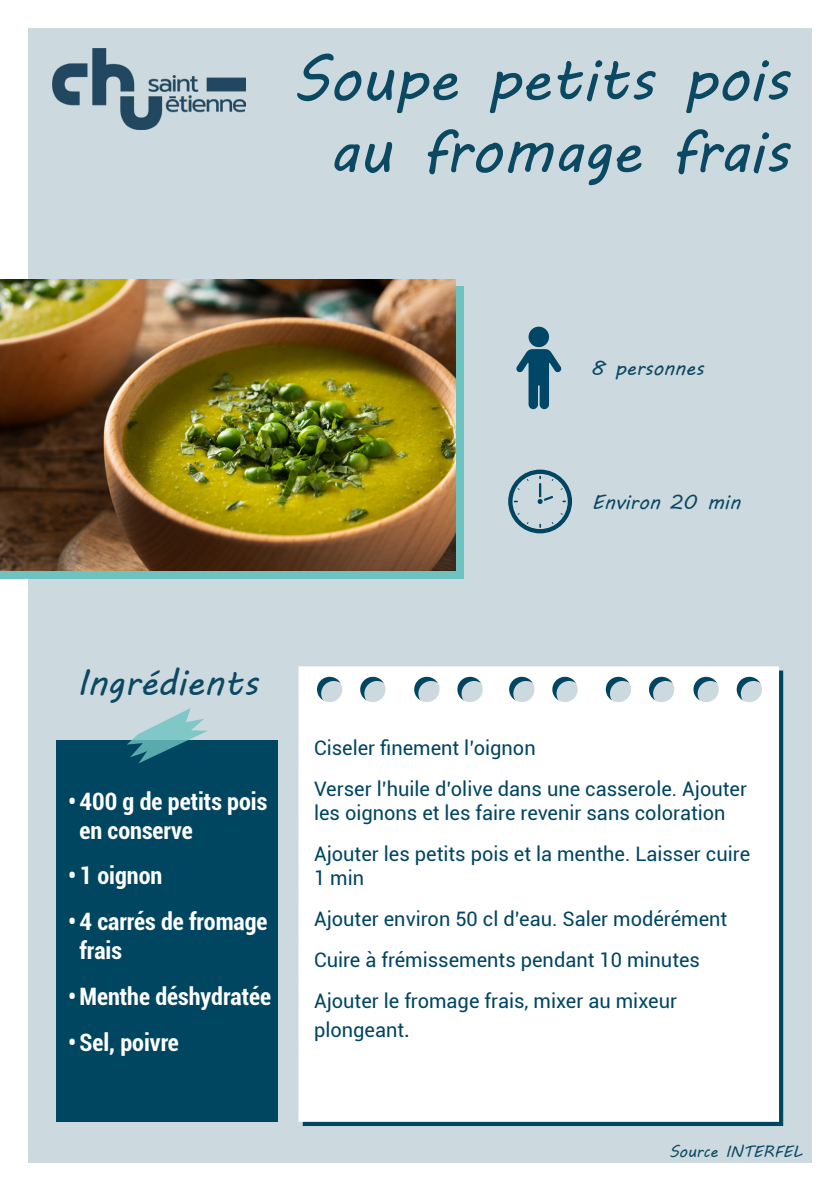
<style>
.page{position:relative;width:840px;height:1191px;background:#fff}
.page>*{position:absolute;margin:0;border:0;box-sizing:border-box;transform-origin:0 0}
.t1{font:60px "MV Boli";color:#0b4862}
.t2{font:36px "MV Boli";color:#0b4862}
.t3{font:700 condensed 24px/28.8px "Roboto";color:#fff}
.t4{font:20px/24px "Roboto";color:#004561}
.t5{font:20px "MV Boli";color:#0b4862}
.t6{font:16px "MV Boli";color:#0b4862}
.s1{font-weight:500}
</style>
<div class="page">
<div style="left:28px;top:28px;width:783px;height:1134px;background:#ccdadf"></div>
<div style="left:298px;top:666px;width:480px;height:455px;background:#fff"></div>
<div style="left:57px;top:740px;width:221px;height:381px;background:#004661"></div>
<svg style="left:127px;top:708px;width:81px;height:55px"></svg>
<div style="left:0;top:286px;width:463px;height:292px;background:#6ec3c1"></div>
<img style="left:0;top:280px;width:455px;height:290px">
<svg style="left:508px;top:469px;width:63px;height:64px"></svg>
<div style="left:528px;top:327px;width:20px;height:20px;background:#004666;border-radius:50%"></div>
<svg style="left:516px;top:349px;width:45px;height:60px"></svg>
<img style="left:52px;top:48px;width:193px;height:82px">
<p class="t1" style="left:292px;top:38px;width:498px">Soupe petits pois</p>
<p class="t1" style="left:329px;top:110px;width:461px">au fromage frais</p>
<p class="t5" style="left:591px;top:354px;width:113px">8 personnes</p>
<p class="t5" style="left:591px;top:488px;width:150px">Environ 20 min</p>
<p class="t2" style="left:77px;top:658px;width:182px">Ingrédients</p>
<p class="t3" style="left:79px;top:786px;width:189px;text-indent:-11px">• 400 g de petits pois en conserve</p>
<p class="t3" style="left:68px;top:860px;width:96px">• 1 oignon</p>
<p class="t3" style="left:79px;top:906px;width:189px;text-indent:-11px">• 4 carrés de fromage frais</p>
<p class="t3" style="left:68px;top:981px;width:204px">•Menthe déshydratée</p>
<p class="t3" style="left:68px;top:1026px;width:112px">• Sel, poivre</p>
<p class="t4" style="left:314px;top:735px;width:223px">Ciseler finement l’oignon</p>
<p class="t4" style="left:314px;top:776px;width:434px">Verser l’huile d’olive dans une casserole. Ajouter les oignons et les faire revenir sans coloration</p>
<p class="t4" style="left:314px;top:841px;width:437px">Ajouter les petits pois et la menthe. Laisser cuire<br>1 min</p>
<p class="t4" style="left:314px;top:906px;width:414px">Ajouter environ 50 cl d’eau. Saler modérément</p>
<p class="t4" style="left:314px;top:947px;width:387px">Cuire à frémissements pendant 10 minutes</p>
<p class="t4" style="left:314px;top:986px;width:364px;line-height:28.8px">Ajouter le fromage frais, mixer au mixeur plongeant<span class="s1">.</span></p>
<p class="t6" style="left:668px;top:1141px;width:134px">Source INTERFEL</p>
</div>
